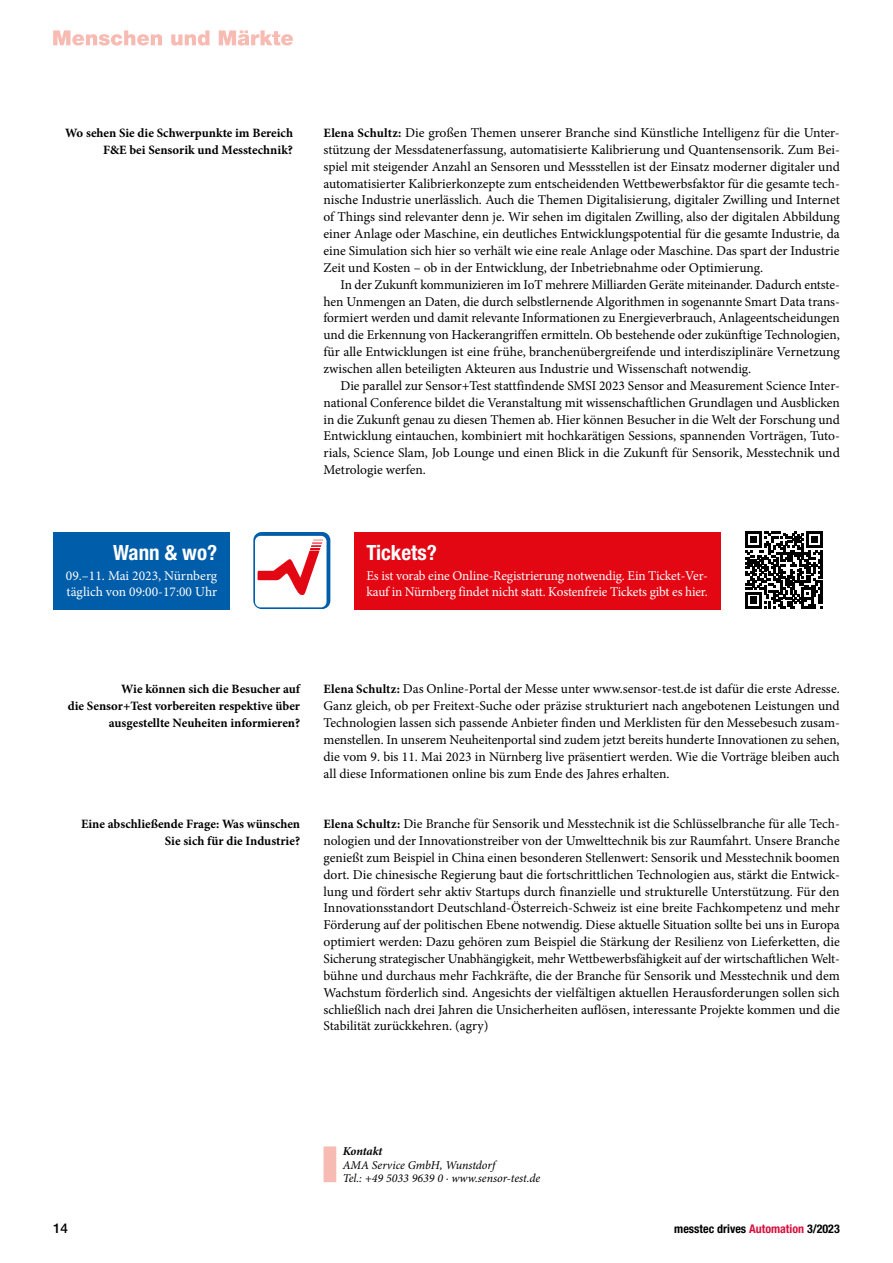
<style>
.page{position:relative;width:893px;height:1263px;background:#fff}
.page>*{position:absolute;margin:0;border:0;box-sizing:border-box;transform-origin:0 0}
.t1{font:700 condensed 21px "Helvetica Neue LT Std";color:#fff}
.t2{font:13.5px/16.8px "Minion Pro";color:#000;text-align:justify}
.t3{font:13.5px/16px "Minion Pro";letter-spacing:-.01em;color:#fff}
.t4{font:500 13.5px "Helvetica Neue LT Std";color:#000}
.t5{font:700 12.75px/16.8px "Minion Pro";color:#000;text-align:right}
.t6{font:italic 12px/13.5px "Minion Pro";color:#000}
.t7{font:700 condensed 12px "Helvetica Neue LT Std";color:#000}
.t8{font:italic 700 12px "Minion Pro";letter-spacing:-.01em;color:#000}
.s1{font-weight:700;font-size:12.75px}
.s2{color:#d4103e}
</style>
<div class="page">
<div style="left:324px;top:1146px;width:12px;height:36px;background:#f7bbb3"></div>
<div style="left:53px;top:532px;width:177px;height:77px;background:#005da9"></div>
<div style="left:354px;top:532px;width:367px;height:77px;background:#e30613"></div>
<svg style="left:745px;top:531px;width:78px;height:78px"></svg>
<svg style="left:253px;top:532px;width:77px;height:77px"></svg>
<svg style="left:53px;top:30px;width:240px;height:16px"></svg>
<p class="t5" style="left:65px;top:124px;width:229px">Wo sehen Sie die Schwerpunkte im Bereich<br>F&amp;E bei Sensorik und Messtechnik?</p>
<p class="t2" style="left:324px;top:124px;width:518px"><span class="s1">Elena Schultz:</span> Die großen Themen unserer Branche sind Künstliche Intelligenz für die Unter&shy;stützung der Messdatenerfassung, automatisierte Kalibrierung und Quantensensorik. Zum Bei&shy;spiel mit steigender Anzahl an Sensoren und Messstellen ist der Einsatz moderner digitaler und automatisierter Kalibrierkonzepte zum entscheidenden Wettbewerbsfaktor für die gesamte tech&shy;nische Industrie unerlässlich. Auch die Themen Digitalisierung, digitaler Zwilling und Internet of Things sind relevanter denn je. Wir sehen im digitalen Zwilling, also der digitalen Abbildung einer Anlage oder Maschine, ein deutliches Entwicklungspotential für die gesamte Industrie, da eine Simulation sich hier so verhält wie eine reale Anlage oder Maschine. Das spart der Industrie Zeit und Kosten – ob in der Entwicklung, der Inbetriebnahme oder Optimierung.</p>
<p class="t2" style="left:324px;top:276px;width:518px;text-indent:17px">In der Zukunft kommunizieren im IoT mehrere Milliarden Geräte miteinander. Dadurch entste&shy;hen Unmengen an Daten, die durch selbstlernende Algorithmen in sogenannte Smart Data trans&shy;formiert werden und damit relevante Informationen zu Energieverbrauch, Anlageentscheidungen und die Erkennung von Hackerangriffen ermitteln. Ob bestehende oder zukünftige Technologien, für alle Entwicklungen ist eine frühe, branchenübergreifende und interdisziplinäre Vernetzung zwischen allen beteiligten Akteuren aus Industrie und Wissenschaft notwendig.</p>
<p class="t2" style="left:324px;top:377px;width:518px;text-indent:17px">Die parallel zur Sensor+Test stattfindende SMSI 2023 Sensor and Measurement Science Inter&shy;national Conference bildet die Veranstaltung mit wissenschaftlichen Grundlagen und Ausblicken in die Zukunft genau zu diesen Themen ab. Hier können Besucher in die Welt der Forschung und Entwicklung eintauchen, kombiniert mit hochkarätigen Sessions, spannenden Vorträgen, Tuto&shy;rials, Science Slam, Job Lounge und einen Blick in die Zukunft für Sensorik, Messtechnik und Metrologie werfen.</p>
<h1 class="t1" style="left:113px;top:540px;width:106px">Wann &amp; wo?</h1>
<p class="t3" style="left:66px;top:568px;width:153px">09.–11. Mai 2023, Nürnberg täglich von 09:00-17:00 Uhr</p>
<h1 class="t1" style="left:366px;top:540px;width:72px">Tickets?</h1>
<p class="t3" style="left:366px;top:568px;width:343px">Es ist vorab eine Online-Registrierung notwendig. Ein Ticket-Ver&shy;kauf in Nürnberg findet nicht statt. Kostenfreie Tickets gibt es hier.</p>
<p class="t5" style="left:68px;top:681px;width:234px">Wie können sich die Besucher auf<br>die Sensor+Test vorbereiten respektive über ausgestellte Neuheiten informieren?</p>
<p class="t2" style="left:324px;top:681px;width:518px"><span class="s1">Elena Schultz:</span> Das Online-Portal der Messe unter www.sensor-test.de ist dafür die erste Adresse.<br>Ganz gleich, ob per Freitext-Suche oder präzise strukturiert nach angebotenen Leistungen und Technologien lassen sich passende Anbieter finden und Merklisten für den Messebesuch zusam&shy;menstellen. In unserem Neuheitenportal sind zudem jetzt bereits hunderte Innovationen zu sehen, die vom 9. bis 11. Mai 2023 in Nürnberg live präsentiert werden. Wie die Vorträge bleiben auch all diese Informationen online bis zum Ende des Jahres erhalten.</p>
<p class="t5" style="left:81px;top:815px;width:221px">Eine abschließende Frage: Was wünschen<br>Sie sich für die Industrie?</p>
<p class="t2" style="left:324px;top:815px;width:518px"><span class="s1">Elena Schultz:</span> Die Branche für Sensorik und Messtechnik ist die Schlüsselbranche für alle Tech&shy;nologien und der Innovationstreiber von der Umwelttechnik bis zur Raumfahrt. Unsere Branche genießt zum Beispiel in China einen besonderen Stellenwert: Sensorik und Messtechnik boomen dort. Die chinesische Regierung baut die fortschrittlichen Technologien aus, stärkt die Entwick&shy;lung und fördert sehr aktiv Startups durch finanzielle und strukturelle Unterstützung. Für den Innovationsstandort Deutschland-Österreich-Schweiz ist eine breite Fachkompetenz und mehr Förderung auf der politischen Ebene notwendig. Diese aktuelle Situation sollte bei uns in Europa optimiert werden: Dazu gehören zum Beispiel die Stärkung der Resilienz von Lieferketten, die Sicherung strategischer Unabhängigkeit, mehr Wettbewerbsfähigkeit auf der wirtschaftlichen Welt&shy;bühne und durchaus mehr Fachkräfte, die der Branche für Sensorik und Messtechnik und dem Wachstum förderlich sind. Angesichts der vielfältigen aktuellen Herausforderungen sollen sich schließlich nach drei Jahren die Unsicherheiten auflösen, interessante Projekte kommen und die Stabilität zurückkehren. (agry)</p>
<p class="t8" style="left:343px;top:1143px;width:41px">Kontakt</p>
<p class="t6" style="left:343px;top:1158px;width:199px">AMA Service GmbH, Wunstdorf<br>Tel.: +49 5033 9639 0 · www.sensor-test.de</p>
<p class="t4" style="left:53px;top:1220px;width:17px">14</p>
<p class="t7" style="left:674px;top:1221px;width:167px">messtec drives <span class="s2">Automation</span> 3/2023</p>
</div>
